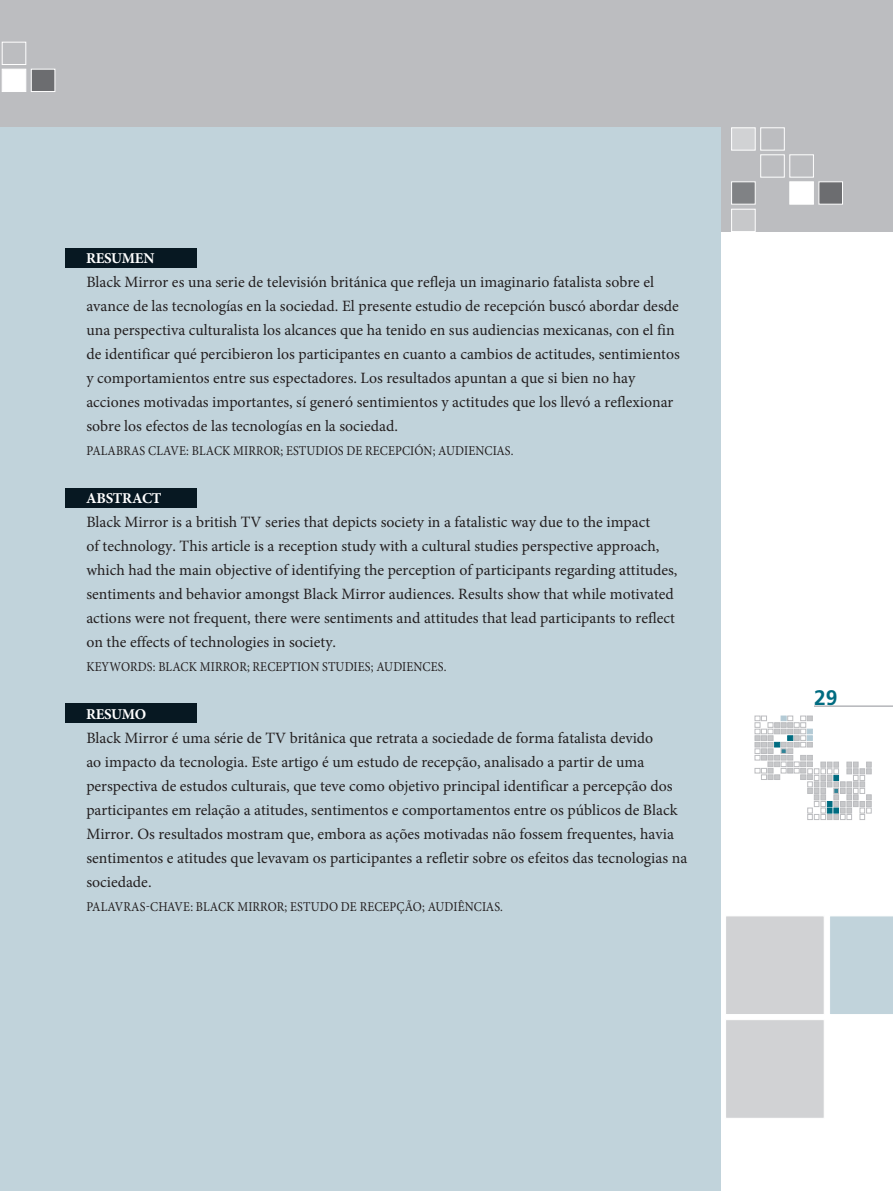
<style>
.page{position:relative;width:893px;height:1191px;background:#fff}
.page>*{position:absolute;margin:0;border:0;box-sizing:border-box;transform-origin:0 0}
.t1{font:700 21px "Frutiger";color:#006c81}
.t2{font:15.75px/24px "Minion Pro";color:#231f20}
.t3{font:700 15px "Minion Pro";letter-spacing:-.015em;color:#fff}
.t4{font:13.5px "Minion Pro";letter-spacing:.01em;color:#231f20;scale:.9 1}
</style>
<div class="page">
<svg style="left:755px;top:716px;width:116px;height:103px"></svg>
<hr style="left:814px;top:706px;width:79px;height:1px;background:#b2b3b7">
<div style="left:0;top:0;width:893px;height:232px;background:#bcbdc0"></div>
<div style="left:725px;top:915px;width:100px;height:100px;background:#d1d2d4;border:1px solid #fff"></div>
<div style="left:830px;top:916px;width:63px;height:98px;background:#c1d3db"></div>
<div style="left:731px;top:182px;width:24px;height:22px;background:#808285"></div>
<div style="left:790px;top:182px;width:24px;height:22px;background:#fff"></div>
<div style="left:819px;top:182px;width:24px;height:22px;background:#6c6d70"></div>
<div style="left:760px;top:155px;width:24px;height:22px;border:1px solid #fff"></div>
<div style="left:790px;top:155px;width:24px;height:22px;border:1px solid #fff"></div>
<div style="left:731px;top:128px;width:24px;height:22px;background:#d1d2d4;border:1px solid #fff"></div>
<div style="left:760px;top:128px;width:24px;height:22px;border:1px solid #fff"></div>
<div style="left:731px;top:209px;width:24px;height:23px;background:#c7c8ca;border:1px solid #fff"></div>
<div style="left:2px;top:69px;width:24px;height:23px;background:#fff"></div>
<div style="left:31px;top:69px;width:24px;height:23px;background:#6c6d70;border:1px solid #fff"></div>
<div style="left:2px;top:42px;width:24px;height:23px;border:1px solid #fff"></div>
<div style="left:725px;top:1019px;width:100px;height:99px;background:#d1d2d4;border:1px solid #fff"></div>
<div style="left:0;top:128px;width:721px;height:1063px;background:#c1d3db"></div>
<div style="left:65px;top:248px;width:131px;height:20px;background:#071822"></div>
<div style="left:65px;top:488px;width:131px;height:19px;background:#071822"></div>
<div style="left:65px;top:703px;width:131px;height:19px;background:#071822"></div>
<p class="t3" style="left:86px;top:247px;width:70px">RESUMEN</p>
<p class="t2" style="left:86px;top:270px;width:595px">Black Mirror es una serie de televisión británica que refleja un imaginario fatalista sobre el avance de las tecnologías en la sociedad. El presente estudio de recepción buscó abordar desde una perspectiva culturalista los alcances que ha tenido en sus audiencias mexicanas, con el fin de identificar qué percibieron los participantes en cuanto a cambios de actitudes, sentimientos y comportamientos entre sus espectadores. Los resultados apuntan a que si bien no hay acciones motivadas importantes, sí generó sentimientos y actitudes que los llevó a reflexionar sobre los efectos de las tecnologías en la sociedad.</p>
<p class="t4" style="left:86px;top:441px;width:476px">PALABRAS CLAVE: BLACK MIRROR; ESTUDIOS DE RECEPCIÓN; AUDIENCIAS.</p>
<p class="t3" style="left:86px;top:487px;width:77px">ABSTRACT</p>
<p class="t2" style="left:86px;top:510px;width:593px">Black Mirror is a british TV series that depicts society in a fatalistic way due to the impact<br>of technology. This article is a reception study with a cultural studies perspective approach, which had the main objective of identifying the perception of participants regarding attitudes, sentiments and behavior amongst Black Mirror audiences. Results show that while motivated actions were not frequent, there were sentiments and attitudes that lead participants to reflect on the effects of technologies in society.</p>
<p class="t4" style="left:86px;top:657px;width:402px">KEYWORDS: BLACK MIRROR; RECEPTION STUDIES; AUDIENCES.</p>
<p class="t3" style="left:86px;top:703px;width:62px">RESUMO</p>
<p class="t2" style="left:86px;top:726px;width:602px">Black Mirror é uma série de TV britânica que retrata a sociedade de forma fatalista devido<br>ao impacto da tecnologia. Este artigo é um estudo de recepção, analisado a partir de uma perspectiva de estudos culturais, que teve como objetivo principal identificar a percepção dos participantes em relação a atitudes, sentimentos e comportamentos entre os públicos de Black Mirror. Os resultados mostram que, embora as ações motivadas não fossem frequentes, havia sentimentos e atitudes que levavam os participantes a refletir sobre os efeitos das tecnologias na sociedade.</p>
<p class="t4" style="left:86px;top:897px;width:464px">PALAVRAS-CHAVE: BLACK MIRROR; ESTUDO DE RECEPÇÃO; AUDIÊNCIAS.</p>
<h1 class="t1" style="left:814px;top:685px;width:25px">29</h1>
</div>
